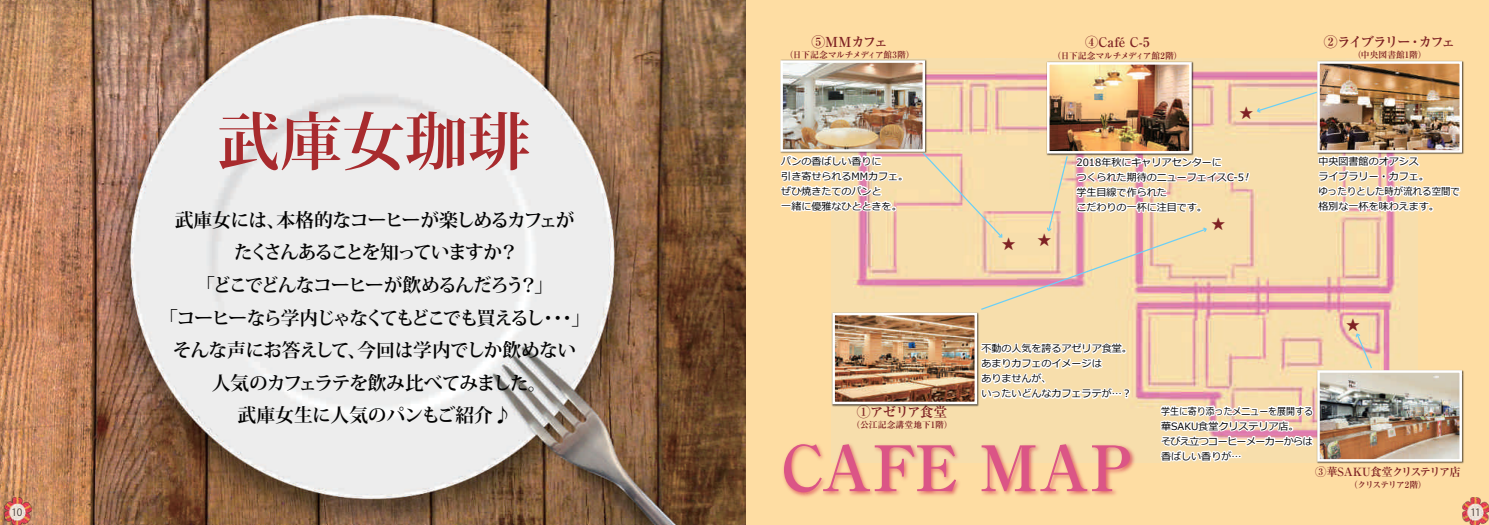
<style>
.page{position:relative;width:1489px;height:525px;background:#fff}
.page>*{position:absolute;margin:0;border:0;box-sizing:border-box;transform-origin:0 0}
.t1{font:700 62.62px "Ryumin Pro";letter-spacing:.005em;color:#db5586}
.t2{font:700 62.62px "Koz Min Pro";color:#a82b2e}
.t3{font:700 18.75px/32.6px "Koz Min Pro";letter-spacing:-.07em;color:#030303;text-align:center}
.t4{font:700 13.75px "Ryumin Pro";letter-spacing:-.095em;color:#7f2224}
.t5{font:700 13.75px "Ryumin Pro";letter-spacing:-.135em;color:#7f2224}
.t6{font:700 13.75px "Ryumin Pro";letter-spacing:-.07em;color:#7f2224}
.t7{font:700 13.12px "Ryumin Pro";letter-spacing:.005em;color:#7f2224}
.t8{font:700 11.25px "Ryumin Pro";letter-spacing:-.05em;color:#7f2224}
.t9{font:10px/15px "Meiryo";color:#030303}
.t10{font:10px/15px "Meiryo";color:#030303;scale:.89 1}
.t11{font:10px "Koz Go Pro";color:#463c38}
.t12{font:10px "Koz Go Pro";color:#453835}
.t13{font:700 8.75px "Ryumin Pro";letter-spacing:-.035em;color:#7f2224}
.t14{font:700 8.75px "Ryumin Pro";color:#7f2224}
.t15{font:700 8.75px "Ryumin Pro";letter-spacing:-.11em;color:#7f2224}
</style>
<div class="page">
<img style="left:0;top:0;width:746px;height:524px">
<div style="left:746px;top:0;width:742px;height:524px;background:#fedda3"></div>
<img style="left:852px;top:61px;width:549px;height:348px">
<img style="left:4px;top:497px;width:28px;height:27px">
<img style="left:1462px;top:497px;width:26px;height:27px">
<img style="left:783px;top:444px;width:352px;height:53px">
<svg style="left:780px;top:158px;width:125px;height:89px"></svg>
<svg style="left:979px;top:338px;width:152px;height:63px"></svg>
<svg style="left:1157px;top:386px;width:159px;height:76px"></svg>
<svg style="left:1314px;top:151px;width:147px;height:63px"></svg>
<img style="left:780px;top:58px;width:147px;height:100px">
<img style="left:784px;top:64px;width:137px;height:84px">
<div style="left:780px;top:60px;width:145px;height:92px;border:3px solid #fff"></div>
<img style="left:831px;top:311px;width:148px;height:98px">
<img style="left:836px;top:316px;width:137px;height:84px">
<div style="left:832px;top:312px;width:145px;height:92px;border:3px solid #fff"></div>
<img style="left:1039px;top:58px;width:159px;height:62px">
<img style="left:1050px;top:66px;width:137px;height:54px">
<div style="left:1046px;top:62px;width:145px;height:91px;border:3px solid #fff"></div>
<img style="left:1315px;top:58px;width:149px;height:98px">
<img style="left:1321px;top:65px;width:136px;height:83px">
<div style="left:1317px;top:61px;width:144px;height:91px;border:3px solid #fff"></div>
<img style="left:1316px;top:369px;width:148px;height:95px">
<img style="left:1321px;top:374px;width:136px;height:83px">
<div style="left:1317px;top:370px;width:144px;height:91px;border:3px solid #fff"></div>
<svg style="left:1256px;top:91px;width:62px;height:21px"></svg>
<svg style="left:1355px;top:333px;width:17px;height:36px"></svg>
<svg style="left:921px;top:120px;width:330px;height:191px"></svg>
<h1 class="t2" style="left:217px;top:96px;width:315px">武庫女珈琲</h1>
<h2 class="t3" style="left:159px;top:202px;width:432px">武庫女には、本格的なコーヒーが楽しめるカフェが<br>たくさんあることを知っていますか？<br>「どこでどんなコーヒーが飲めるんだろう？」<br>「コーヒーなら学内じゃなくてもどこでも買えるし・・・」そんな声にお答えして、今回は学内でしか飲めない<br>人気のカフェラテを飲み比べてみました。<br>武庫女生に人気のパンもご紹介♪</h2>
<h3 class="t4" style="left:811px;top:31px;width:78px">⑤MMカフェ</h3>
<p class="t13" style="left:784px;top:48px;width:131px">（日下記念マルチメディア館3階）</p>
<h3 class="t7" style="left:1085px;top:32px;width:66px">④Café C-5</h3>
<p class="t13" style="left:1052px;top:48px;width:131px">（日下記念マルチメディア館2階）</p>
<h3 class="t4" style="left:1239px;top:102px;width:15px">★</h3>
<p class="t9" style="left:781px;top:154px;width:128px">パンの香ばしい香りに<br>引き寄せられるMMカフェ。ぜひ焼きたてのパンと<br>一緒に優雅なひとときを。</p>
<p class="t9" style="left:1076px;top:155px;width:169px">2018年秋にキャリアセンターに<br>つくられた期待のニューフェイスC-5</p>
<p class="t9" style="left:1076px;top:185px;width:132px">学生目線で作られた<br>こだわりの一杯に注目です。</p>
<h3 class="t4" style="left:1001px;top:231px;width:51px">★ ★</h3>
<p class="t9" style="left:981px;top:341px;width:152px">不動の人気を誇るアゼリア食堂。あまりカフェのイメージは<br>ありませんが、<br>いったいどんなカフェラテが…？</p>
<h3 class="t4" style="left:1211px;top:213px;width:15px">★</h3>
<h3 class="t5" style="left:1323px;top:31px;width:133px">②ライブラリー・カフェ</h3>
<p class="t14" style="left:1352px;top:48px;width:75px">（中央図書館1階）</p>
<p class="t9" style="left:1318px;top:154px;width:143px">中央図書館のオアシス<br>ライブラリー・カフェ。<br>ゆったりとした時が流れる空間で格別な一杯を味わえます。</p>
<h3 class="t4" style="left:1346px;top:313px;width:15px">★</h3>
<h3 class="t6" style="left:856px;top:401px;width:92px">①アゼリア食堂</h3>
<p class="t14" style="left:851px;top:417px;width:102px">（公江記念講堂地下1階）</p>
<h1 class="t1" style="left:781px;top:417px;width:353px">CAFE MAP</h1>
<p class="t10" style="left:1161px;top:403px;width:172px">学生に寄り添ったメニューを展開する華SAKU食堂クリステリア店。<br>そびえ立つコーヒーメーカーからは香ばしい香りが…</p>
<p class="t8" style="left:1314px;top:462px;width:147px">③華SAKU食堂クリステリア店</p>
<p class="t15" style="left:1348px;top:478px;width:79px">（クリステリア2階）</p>
<p class="t11" style="left:12px;top:505px;width:12px">10</p>
<p class="t12" style="left:1470px;top:505px;width:12px">11</p>
</div>
